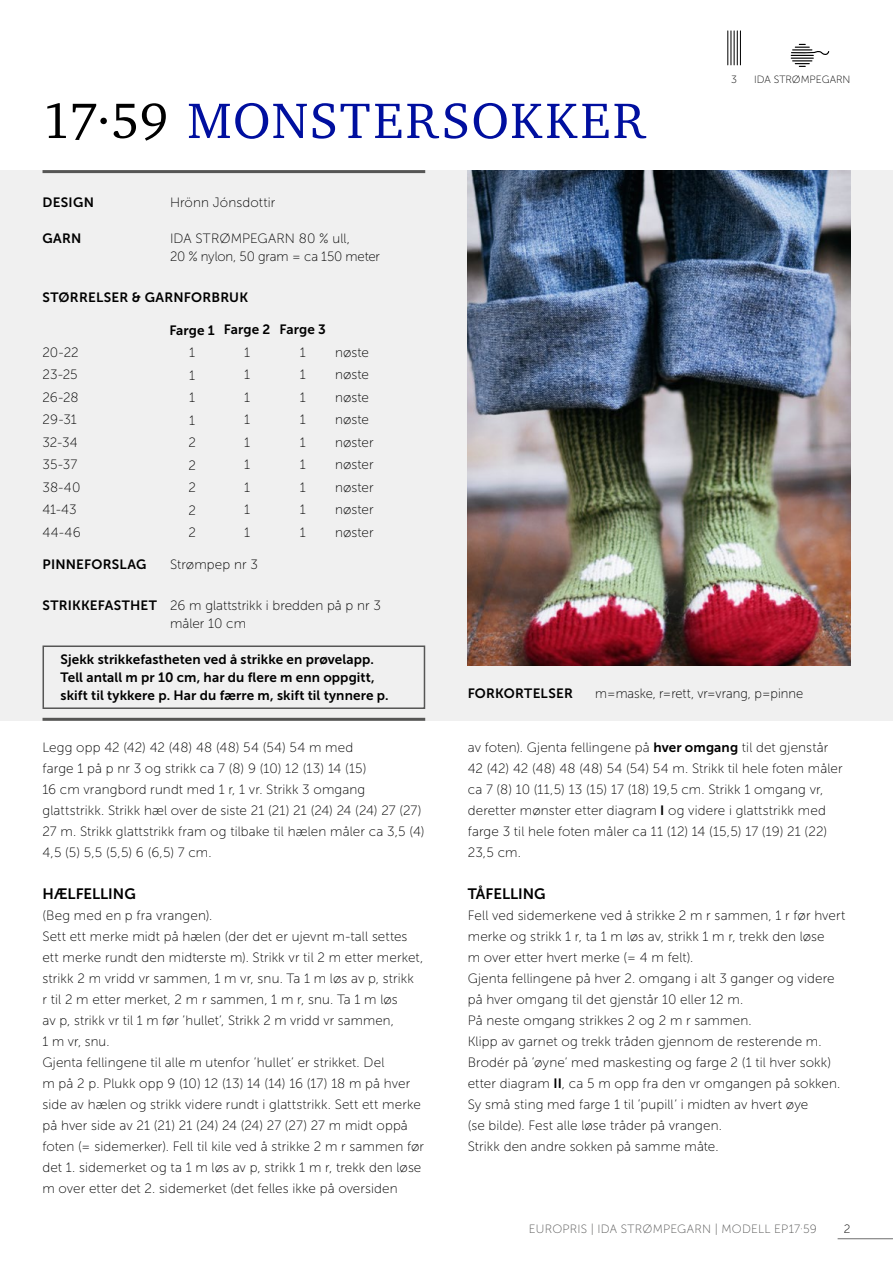
<style>
.page{position:relative;width:893px;height:1263px;background:#fff}
.page>*{position:absolute;margin:0;border:0;box-sizing:border-box;transform-origin:0 0}
.INNHOLD{font:51px "Charter";letter-spacing:.035em;color:#000f9f}
.INNHOLD-_Opps{font:15px "Museo Sans 700";color:#000}
.INNHOLD-_Opps-2{font:13.5px/21px "Museo Sans 100";letter-spacing:.01em;color:#000}
.INNHOLD-2{font:13.5px/22.5px "Museo Sans 100";color:#000}
.INNHOLD-3{font:13.5px "Museo Sans 700";letter-spacing:.01em;color:#000}
.INNHOLD-4{font:13.5px "Museo Sans 100";color:#000;scale:.96 1}
.t1{font:12px "Museo Sans 100";letter-spacing:.02em;color:#565655}
.t2{font:12px "Museo Sans 100";color:#000}
.t3{font:10.5px "Museo Sans 100";color:#000}
.s1{color:#000}
.s2{font-family:"Museo Sans 700"}
</style>
<div class="page">
<hr style="left:838px;top:1238px;width:55px;height:1px;background:#6e6e6e">
<div style="left:0;top:170px;width:893px;height:551px;background:#f0f0f0"></div>
<hr style="left:43px;top:170px;width:382px;height:3px;background:#565655">
<hr style="left:43px;top:718px;width:382px;height:3px;background:#565655">
<div style="left:43px;top:645px;width:382px;height:64px;border:2px solid #565655"></div>
<img style="left:468px;top:170px;width:382px;height:496px">
<svg style="left:791px;top:44px;width:38px;height:23px"></svg>
<hr style="left:727px;top:30px;width:1px;height:35px;background:#000">
<hr style="left:730px;top:30px;width:1px;height:35px;background:#000">
<hr style="left:734px;top:30px;width:1px;height:35px;background:#000">
<hr style="left:737px;top:30px;width:1px;height:35px;background:#000">
<hr style="left:740px;top:30px;width:1px;height:35px;background:#000">
<p class="INNHOLD" style="left:43px;top:77px;width:605px"><span class="s1">17∙59</span> MONSTERSOKKER</p>
<p class="INNHOLD-3" style="left:43px;top:195px;width:53px">DESIGN</p>
<p class="INNHOLD-2" style="left:170px;top:191px;width:107px">Hrönn Jónsdottir</p>
<p class="INNHOLD-3" style="left:43px;top:231px;width:40px">GARN</p>
<p class="INNHOLD-2" style="left:170px;top:227px;width:182px">IDA STRØMPEGARN 80 % ull,</p>
<p class="INNHOLD-2" style="left:170px;top:245px;width:211px">20 % nylon, 50 gram = ca 150 meter</p>
<p class="INNHOLD-3" style="left:43px;top:289px;width:207px">STØRRELSER &amp; GARNFORBRUK</p>
<p class="INNHOLD-2" style="left:43px;top:341px;width:40px">20-22<br>23-25<br>26-28<br>29-31<br>32-34<br>35-37<br>38-40<br>41-43<br>44-46</p>
<p class="INNHOLD-3" style="left:169px;top:323px;width:47px">Farge 1</p>
<p class="INNHOLD-2" style="left:189px;top:342px;width:7px">1</p>
<p class="INNHOLD-2" style="left:189px;top:364px;width:7px">1</p>
<p class="INNHOLD-2" style="left:189px;top:387px;width:7px">1</p>
<p class="INNHOLD-2" style="left:189px;top:409px;width:7px">1</p>
<p class="INNHOLD-2" style="left:188px;top:432px;width:9px">2</p>
<p class="INNHOLD-2" style="left:188px;top:454px;width:9px">2</p>
<p class="INNHOLD-2" style="left:188px;top:477px;width:9px">2</p>
<p class="INNHOLD-2" style="left:188px;top:499px;width:9px">2</p>
<p class="INNHOLD-2" style="left:188px;top:522px;width:9px">2</p>
<p class="INNHOLD-3" style="left:224px;top:322px;width:48px">Farge 2</p>
<p class="INNHOLD-2" style="left:244px;top:341px;width:7px">1</p>
<p class="INNHOLD-2" style="left:244px;top:364px;width:7px">1</p>
<p class="INNHOLD-2" style="left:244px;top:386px;width:7px">1</p>
<p class="INNHOLD-2" style="left:244px;top:409px;width:7px">1</p>
<p class="INNHOLD-2" style="left:244px;top:431px;width:7px">1</p>
<p class="INNHOLD-2" style="left:244px;top:454px;width:7px">1</p>
<p class="INNHOLD-2" style="left:244px;top:476px;width:7px">1</p>
<p class="INNHOLD-2" style="left:244px;top:499px;width:7px">1</p>
<p class="INNHOLD-2" style="left:244px;top:521px;width:7px">1</p>
<p class="INNHOLD-3" style="left:279px;top:322px;width:48px">Farge 3</p>
<p class="INNHOLD-2" style="left:300px;top:341px;width:7px">1</p>
<p class="INNHOLD-2" style="left:300px;top:364px;width:7px">1</p>
<p class="INNHOLD-2" style="left:300px;top:386px;width:7px">1</p>
<p class="INNHOLD-2" style="left:300px;top:409px;width:7px">1</p>
<p class="INNHOLD-2" style="left:300px;top:431px;width:7px">1</p>
<p class="INNHOLD-2" style="left:300px;top:454px;width:7px">1</p>
<p class="INNHOLD-2" style="left:300px;top:476px;width:7px">1</p>
<p class="INNHOLD-2" style="left:300px;top:499px;width:7px">1</p>
<p class="INNHOLD-2" style="left:300px;top:521px;width:7px">1</p>
<p class="INNHOLD-2" style="left:335px;top:341px;width:40px">nøste nøste nøste nøste nøster nøster nøster nøster nøster</p>
<p class="t3" style="left:731px;top:73px;width:7px">3</p>
<p class="t3" style="left:754px;top:74px;width:98px">IDA STRØMPEGARN</p>
<p class="INNHOLD-3" style="left:43px;top:557px;width:105px">PINNEFORSLAG</p>
<p class="INNHOLD-2" style="left:170px;top:554px;width:89px">Strømpep nr 3</p>
<p class="INNHOLD-2" style="left:43px;top:594px;width:340px"><span class="s2">STRIKKEFASTHET</span> 26 m glattstrikk i bredden på p nr 3</p>
<p class="INNHOLD-2" style="left:170px;top:612px;width:78px">måler 10 cm</p>
<p class="INNHOLD-3" style="left:61px;top:652px;width:315px">Sjekk strikkefastheten ved å strikke en prøvelapp.</p>
<p class="INNHOLD-3" style="left:61px;top:670px;width:316px">Tell antall m pr 10 cm, har du flere m enn oppgitt,</p>
<p class="INNHOLD-3" style="left:61px;top:688px;width:330px">skift til tykkere p. Har du færre m, skift til tynnere p.</p>
<p class="INNHOLD-_Opps-2" style="left:43px;top:737px;width:384px">Legg opp 42 (42) 42 (48) 48 (48) 54 (54) 54 m med<br>farge 1 på p nr 3 og strikk ca 7 (8) 9 (10) 12 (13) 14 (15)<br>16 cm vrangbord rundt med 1 r, 1 vr. Strikk 3 omgang glattstrikk. Strikk hæl over de siste 21 (21) 21 (24) 24 (24) 27 (27)<br>27 m. Strikk glattstrikk fram og tilbake til hælen måler ca 3,5 (4)<br>4,5 (5) 5,5 (5,5) 6 (6,5) 7 cm.</p>
<p class="INNHOLD-_Opps" style="left:43px;top:886px;width:95px">HÆLFELLING</p>
<p class="INNHOLD-_Opps-2" style="left:43px;top:905px;width:171px">(Beg med en p fra vrangen).</p>
<p class="INNHOLD-_Opps-2" style="left:43px;top:926px;width:382px">Sett ett merke midt på hælen (der det er ujevnt m-tall settes ett merke rundt den midterste m). Strikk vr til 2 m etter merket, strikk 2 m vridd vr sammen, 1 m vr, snu. Ta 1 m løs av p, strikk<br>r til 2 m etter merket, 2 m r sammen, 1 m r, snu. Ta 1 m løs<br>av p, strikk vr til 1 m før ’hullet’, Strikk 2 m vridd vr sammen,<br>1 m vr, snu.</p>
<p class="INNHOLD-_Opps-2" style="left:43px;top:1052px;width:383px">Gjenta fellingene til alle m utenfor ’hullet’ er strikket. Del<br>m på 2 p. Plukk opp 9 (10) 12 (13) 14 (14) 16 (17) 18 m på hver side av hælen og strikk videre rundt i glattstrikk. Sett ett merke på hver side av 21 (21) 21 (24) 24 (24) 27 (27) 27 m midt oppå foten (= sidemerker). Fell til kile ved å strikke 2 m r sammen før det 1. sidemerket og ta 1 m løs av p, strikk 1 m r, trekk den løse m over etter det 2. sidemerket (det felles ikke på oversiden</p>
<p class="INNHOLD-3" style="left:468px;top:686px;width:107px">FORKORTELSER</p>
<p class="INNHOLD-4" style="left:595px;top:687px;width:218px">m=maske, r=rett, vr=vrang, p=pinne</p>
<p class="INNHOLD-_Opps-2" style="left:468px;top:737px;width:377px">av foten). Gjenta fellingene på <span class="s2">hver omgang</span> til det gjenstår 42 (42) 42 (48) 48 (48) 54 (54) 54 m. Strikk til hele foten måler ca 7 (8) 10 (11,5) 13 (15) 17 (18) 19,5 cm. Strikk 1 omgang vr, deretter mønster etter diagram <span class="s2">I</span> og videre i glattstrikk med farge 3 til hele foten måler ca 11 (12) 14 (15,5) 17 (19) 21 (22)<br>23,5 cm.</p>
<p class="INNHOLD-_Opps" style="left:468px;top:886px;width:79px">TÅFELLING</p>
<p class="INNHOLD-_Opps-2" style="left:468px;top:905px;width:379px">Fell ved sidemerkene ved å strikke 2 m r sammen, 1 r før hvert merke og strikk 1 r, ta 1 m løs av, strikk 1 m r, trekk den løse<br>m over etter hvert merke (= 4 m felt).</p>
<p class="INNHOLD-_Opps-2" style="left:468px;top:968px;width:368px">Gjenta fellingene på hver 2. omgang i alt 3 ganger og videre på hver omgang til det gjenstår 10 eller 12 m.</p>
<p class="INNHOLD-_Opps-2" style="left:468px;top:1010px;width:285px">På neste omgang strikkes 2 og 2 m r sammen.</p>
<p class="INNHOLD-_Opps-2" style="left:468px;top:1031px;width:355px">Klipp av garnet og trekk tråden gjennom de resterende m.</p>
<p class="INNHOLD-_Opps-2" style="left:468px;top:1052px;width:374px">Brodér på ’øyne’ med maskesting og farge 2 (1 til hver sokk) etter diagram <span class="s2">II</span>, ca 5 m opp fra den vr omgangen på sokken.</p>
<p class="INNHOLD-_Opps-2" style="left:468px;top:1094px;width:342px">Sy små sting med farge 1 til ’pupill’ i midten av hvert øye (se bilde). Fest alle løse tråder på vrangen.</p>
<p class="INNHOLD-_Opps-2" style="left:468px;top:1136px;width:252px">Strikk den andre sokken på samme måte.</p>
<p class="t1" style="left:529px;top:1222px;width:289px">EUROPRIS | IDA STRØMPEGARN | MODELL EP17·59</p>
<p class="t2" style="left:844px;top:1222px;width:8px">2</p>
</div>
